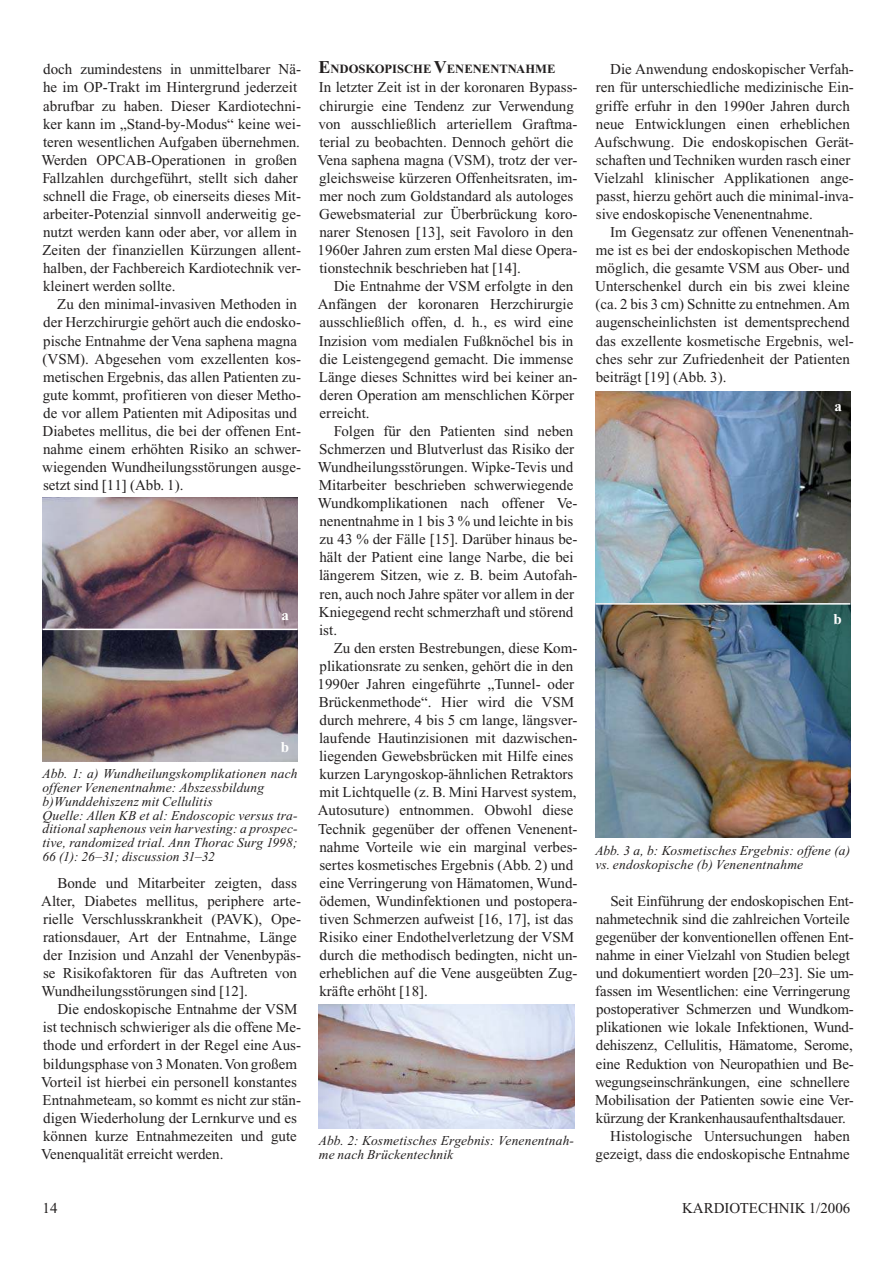
<style>
.page{position:relative;width:893px;height:1263px;background:#fff}
.page>*{position:absolute;margin:0;border:0;box-sizing:border-box;transform-origin:0 0}
.t1{font:15px/18px "Times New Roman";color:#221f1f}
.t2{font:700 15px "Times New Roman";color:#fff}
.t3{font:italic 13.5px/13.8px "Times New Roman";letter-spacing:.01em;color:#221f1f}
.t4{font:700 12.6px "Times New Roman";color:#221f1f}
.s1{font-size:18px}
</style>
<div class="page">
<img style="left:43px;top:497px;width:255px;height:264px">
<hr style="left:43px;top:629px;width:255px;height:1px;background:#fff">
<img style="left:319px;top:1005px;width:255px;height:123px">
<img style="left:595px;top:391px;width:255px;height:447px">
<hr style="left:595px;top:603px;width:255px;height:2px;background:#fff">
<p class="t1" style="left:41px;top:61px;width:261px">doch zumindestens in unmittelbarer Nä&shy;he im OP-Trakt im Hintergrund jederzeit abrufbar zu haben. Dieser Kardiotechni&shy;ker kann im „Stand-by-Modus“ keine wei&shy;teren wesentlichen Aufgaben übernehmen.<br>Werden OPCAB-Operationen in großen Fallzahlen durchgeführt, stellt sich daher schnell die Frage, ob einerseits dieses Mit&shy;arbeiter-Potenzial sinnvoll anderweitig ge&shy;nutzt werden kann oder aber, vor allem in Zeiten der finanziellen Kürzungen allent&shy;halben, der Fachbereich Kardiotechnik ver&shy;kleinert werden sollte.</p>
<p class="t1" style="left:42px;top:296px;width:260px;text-indent:15px">Zu den minimal-invasiven Methoden in der Herzchirurgie gehört auch die endosko&shy;pische Entnahme der Vena saphena magna (VSM). Abgesehen vom exzellenten kos&shy;metischen Ergebnis, das allen Patienten zu&shy;gute kommt, profitieren von dieser Metho&shy;de vor allem Patienten mit Adipositas und Diabetes mellitus, die bei der offenen Ent&shy;nahme einem erhöhten Risiko an schwer&shy;wiegenden Wundheilungsstörungen ausge&shy;setzt sind [11] (Abb. 1).</p>
<p class="t2" style="left:282px;top:606px;width:9px">a</p>
<p class="t2" style="left:281px;top:738px;width:10px">b</p>
<p class="t3" style="left:43px;top:768px;width:257px">Abb. 1: a) Wundheilungskomplikationen nach offener Venenentnahme: Abszessbildung b)Wunddehiszenz mit Cellulitis<br>Quelle: Allen KB et al: Endoscopic versus tra&shy;ditional saphenous vein harvesting: a prospec&shy;tive, randomized trial. Ann Thorac Surg 1998; 66 (1): 26–31; discussion 31–32</p>
<p class="t1" style="left:41px;top:874px;width:261px;text-indent:16px">Bonde und Mitarbeiter zeigten, dass Alter, Diabetes mellitus, periphere arte&shy;rielle Verschlusskrankheit (PAVK), Ope&shy;rationsdauer, Art der Entnahme, Länge der Inzision und Anzahl der Venenbypäs&shy;se Risikofaktoren für das Auftreten von Wundheilungsstörungen sind [12].</p>
<p class="t1" style="left:41px;top:1001px;width:262px;text-indent:16px">Die endoskopische Entnahme der VSM ist technisch schwieriger als die offene Me&shy;thode und erfordert in der Regel eine Aus&shy;bildungsphase von 3 Monaten. Von großem Vorteil ist hierbei ein personell konstantes Entnahmeteam, so kommt es nicht zur stän&shy;digen Wiederholung der Lernkurve und es können kurze Entnahmezeiten und gute Venenqualität erreicht werden.</p>
<p class="t4" style="left:319px;top:62px;width:238px"><span class="s1">E</span>NDOSKOPISCHE <span class="s1">V</span>ENENENTNAHME</p>
<p class="t1" style="left:317px;top:79px;width:262px">In letzter Zeit ist in der koronaren Bypass&shy;chirurgie eine Tendenz zur Verwendung von ausschließlich arteriellem Graftma&shy;terial zu beobachten. Dennoch gehört die Vena saphena magna (VSM), trotz der ver&shy;gleichsweise kürzeren Offenheitsraten, im&shy;mer noch zum Goldstandard als autologes Gewebsmaterial zur Überbrückung koro&shy;narer Stenosen [13], seit Favoloro in den 1960er Jahren zum ersten Mal diese Opera&shy;tionstechnik beschrieben hat [14].</p>
<p class="t1" style="left:318px;top:278px;width:261px;text-indent:16px">Die Entnahme der VSM erfolgte in den Anfängen der koronaren Herzchirurgie ausschließlich offen, d. h., es wird eine Inzision vom medialen Fußknöchel bis in die Leistengegend gemacht. Die immense Länge dieses Schnittes wird bei keiner an&shy;deren Operation am menschlichen Körper erreicht.</p>
<p class="t1" style="left:318px;top:422px;width:261px;text-indent:16px">Folgen für den Patienten sind neben Schmerzen und Blutverlust das Risiko der Wundheilungsstörungen. Wipke-Tevis und Mitarbeiter beschrieben schwerwiegende Wundkomplikationen nach offener Ve&shy;nenentnahme in 1 bis 3 % und leichte in bis zu 43 % der Fälle [15]. Darüber hinaus be&shy;hält der Patient eine lange Narbe, die bei längerem Sitzen, wie z. B. beim Autofah&shy;ren, auch noch Jahre später vor allem in der Kniegegend recht schmerzhaft und störend ist.</p>
<p class="t1" style="left:318px;top:639px;width:261px;text-indent:16px">Zu den ersten Bestrebungen, diese Kom&shy;plikationsrate zu senken, gehört die in den 1990er Jahren eingeführte „Tunnel- oder Brückenmethode“. Hier wird die VSM durch mehrere, 4 bis 5 cm lange, längsver&shy;laufende Hautinzisionen mit dazwischen&shy;liegenden Gewebsbrücken mit Hilfe eines kurzen Laryngoskop-ähnlichen Retraktors mit Lichtquelle (z. B. Mini Harvest system, Autosuture) entnommen. Obwohl diese Technik gegenüber der offenen Venenent&shy;nahme Vorteile wie ein marginal verbes&shy;sertes kosmetisches Ergebnis (Abb. 2) und eine Verringerung von Hämatomen, Wund&shy;ödemen, Wundinfektionen und postopera&shy;tiven Schmerzen aufweist [16, 17], ist das Risiko einer Endothelverletzung der VSM durch die methodisch bedingten, nicht un&shy;erheblichen auf die Vene ausgeübten Zug&shy;kräfte erhöht [18].</p>
<p class="t3" style="left:319px;top:1135px;width:257px">Abb. 2: Kosmetisches Ergebnis: Venenentnah&shy;me nach Brückentechnik</p>
<p class="t1" style="left:594px;top:61px;width:262px;text-indent:16px">Die Anwendung endoskopischer Verfah&shy;ren für unterschiedliche medizinische Ein&shy;griffe erfuhr in den 1990er Jahren durch neue Entwicklungen einen erheblichen Aufschwung. Die endoskopischen Gerät&shy;schaften und Techniken wurden rasch einer Vielzahl klinischer Applikationen ange&shy;passt, hierzu gehört auch die minimal-inva&shy;sive endoskopische Venenentnahme.</p>
<p class="t1" style="left:595px;top:223px;width:260px;text-indent:15px">Im Gegensatz zur offenen Venenentnah&shy;me ist es bei der endoskopischen Methode möglich, die gesamte VSM aus Ober- und Unterschenkel durch ein bis zwei kleine (ca. 2 bis 3 cm) Schnitte zu entnehmen. Am augenscheinlichsten ist dementsprechend das exzellente kosmetische Ergebnis, wel&shy;ches sehr zur Zufriedenheit der Patienten beiträgt [19] (Abb. 3).</p>
<p class="t2" style="left:834px;top:397px;width:9px">a</p>
<p class="t2" style="left:834px;top:610px;width:10px">b</p>
<p class="t3" style="left:595px;top:844px;width:257px">Abb. 3 a, b: Kosmetisches Ergebnis: offene (a) vs. endoskopische (b) Venenentnahme</p>
<p class="t1" style="left:610px;top:892px;width:245px">Seit Einführung der endoskopischen Ent-</p>
<p class="t1" style="left:596px;top:910px;width:255px">nahmetechnik sind die zahlreichen Vorteile</p>
<p class="t1" style="left:595px;top:928px;width:260px">gegenüber der konventionellen offenen Ent-</p>
<p class="t1" style="left:596px;top:946px;width:256px">nahme in einer Vielzahl von Studien belegt</p>
<p class="t1" style="left:596px;top:964px;width:260px">und dokumentiert worden [20–23]. Sie um-</p>
<p class="t1" style="left:595px;top:982px;width:257px">fassen im Wesentlichen: eine Verringerung</p>
<p class="t1" style="left:596px;top:1001px;width:259px">postoperativer Schmerzen und Wundkom-</p>
<p class="t1" style="left:596px;top:1019px;width:259px">plikationen wie lokale Infektionen, Wund-</p>
<p class="t1" style="left:596px;top:1037px;width:258px">dehiszenz, Cellulitis, Hämatome, Serome,</p>
<p class="t1" style="left:596px;top:1055px;width:259px">eine Reduktion von Neuropathien und Be-</p>
<p class="t1" style="left:595px;top:1073px;width:256px">wegungseinschränkungen, eine schnellere</p>
<p class="t1" style="left:595px;top:1091px;width:260px">Mobilisation der Patienten sowie eine Ver-</p>
<p class="t1" style="left:596px;top:1109px;width:251px">kürzung der Krankenhausaufenthaltsdauer.</p>
<p class="t1" style="left:610px;top:1127px;width:241px">Histologische Untersuchungen haben</p>
<p class="t1" style="left:595px;top:1145px;width:256px">gezeigt, dass die endoskopische Entnahme</p>
<p class="t1" style="left:43px;top:1199px;width:16px">14</p>
<p class="t1" style="left:682px;top:1199px;width:170px">KARDIOTECHNIK 1/2006</p>
</div>
